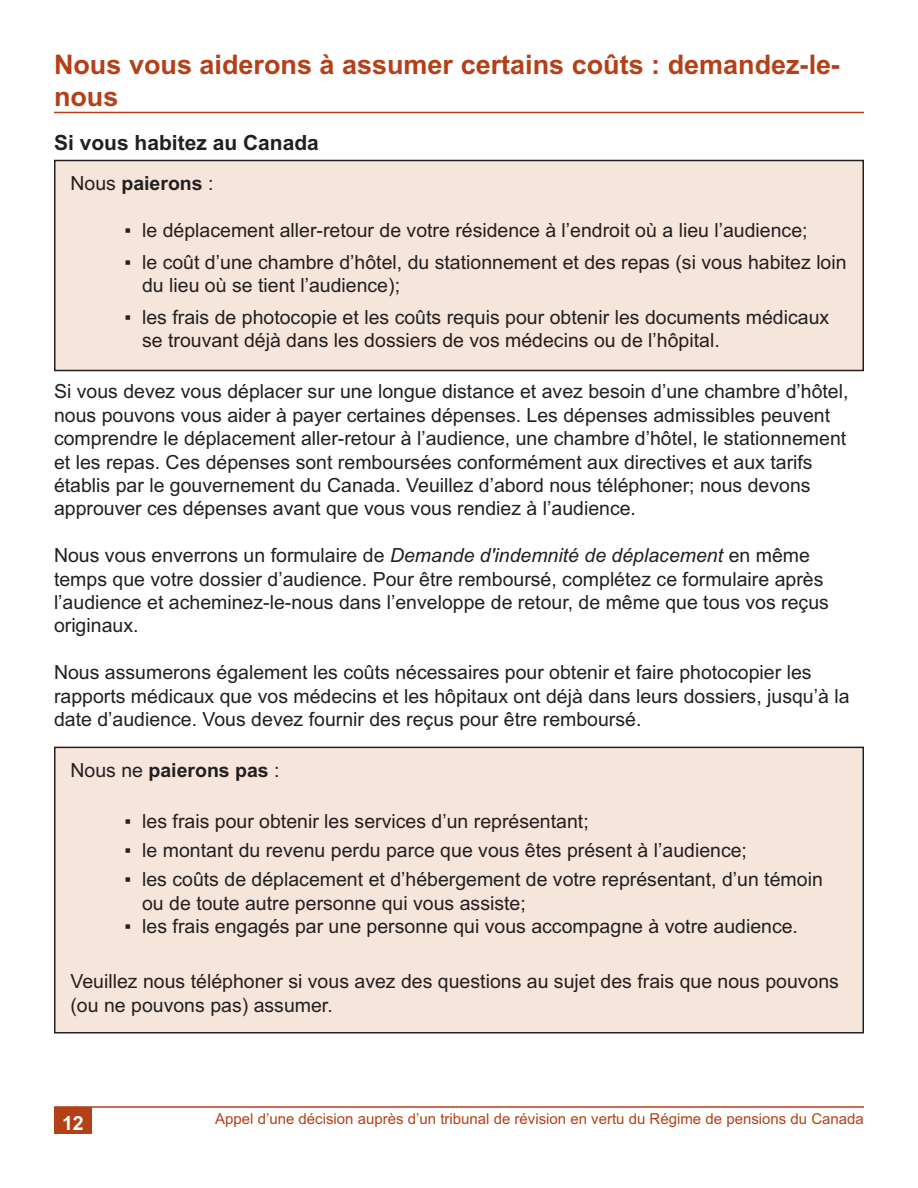
<style>
.page{position:relative;width:918px;height:1188px;background:#fff}
.page>*{position:absolute;margin:0;border:0;box-sizing:border-box;transform-origin:0 0}
.t1{font:700 27px/32.4px "Arial";color:#b44018}
.t2{font:700 21px "Arial";color:#231f20}
.t3{font:19.5px/23.4px "Arial";color:#231f20}
.t4{font:700 19.5px "Arial";color:#231f20}
.t5{font:700 19.5px "Arial";color:#fff}
.t6{font:15px "Arial";color:#b44018}
.s1{font-weight:400}
.s2{font-style:italic}
</style>
<div class="page">
<div style="left:54px;top:1107px;width:38px;height:27px;background:#b44018"></div>
<hr style="left:54px;top:1106px;width:810px;height:2px;background:#b44018">
<hr style="left:54px;top:112px;width:810px;height:1px;background:#b44018">
<div style="left:55px;top:161px;width:808px;height:210px;background:#f6e5da"></div>
<div style="left:54px;top:160px;width:810px;height:211px;border:2px solid #231f20"></div>
<div style="left:56px;top:748px;width:806px;height:284px;background:#f6e5da"></div>
<div style="left:54px;top:747px;width:810px;height:287px;border:2px solid #231f20"></div>
<h1 class="t1" style="left:54px;top:48px;width:788px">Nous vous aiderons à assumer certains coûts : demandez-le&shy;nous</h1>
<p class="t2" style="left:54px;top:131px;width:266px">Si vous habitez au Canada</p>
<p class="t4" style="left:70px;top:172px;width:145px"><span class="s1">Nous</span> paierons <span class="s1">:</span></p>
<p class="t3" style="left:124px;top:219px;width:685px">▪ le déplacement aller-retour de votre résidence à l’endroit où a lieu l’audience;</p>
<p class="t3" style="left:142px;top:250px;width:706px;text-indent:-18px">▪ le coût d’une chambre d’hôtel, du stationnement et des repas (si vous habitez loin du lieu où se tient l’audience);</p>
<p class="t3" style="left:142px;top:305px;width:689px;text-indent:-18px">▪ les frais de photocopie et les coûts requis pour obtenir les documents médicaux se trouvant déjà dans les dossiers de vos médecins ou de l’hôpital.</p>
<p class="t3" style="left:54px;top:380px;width:796px">Si vous devez vous déplacer sur une longue distance et avez besoin d’une chambre d’hôtel, nous pouvons vous aider à payer certaines dépenses. Les dépenses admissibles peuvent comprendre le déplacement aller-retour à l’audience, une chambre d’hôtel, le stationnement et les repas. Ces dépenses sont remboursées conformément aux directives et aux tarifs établis par le gouvernement du Canada. Veuillez d’abord nous téléphoner; nous devons approuver ces dépenses avant que vous vous rendiez à l’audience.</p>
<p class="t3" style="left:54px;top:544px;width:777px">Nous vous enverrons un formulaire de <span class="s2">Demande d'indemnité de déplacement</span> en même temps que votre dossier d’audience. Pour être remboursé, complétez ce formulaire après l’audience et acheminez-le-nous dans l’enveloppe de retour, de même que tous vos reçus originaux.</p>
<p class="t3" style="left:54px;top:661px;width:797px">Nous assumerons également les coûts nécessaires pour obtenir et faire photocopier les rapports médicaux que vos médecins et les hôpitaux ont déjà dans leurs dossiers, jusqu’à la date d’audience. Vous devez fournir des reçus pour être remboursé.</p>
<p class="t4" style="left:70px;top:759px;width:211px"><span class="s1">Nous ne</span> paierons pas <span class="s1">:</span></p>
<p class="t3" style="left:124px;top:810px;width:466px">▪ les frais pour obtenir les services d’un représentant;</p>
<p class="t3" style="left:124px;top:838px;width:624px">▪ le montant du revenu perdu parce que vous êtes présent à l’audience;</p>
<p class="t3" style="left:142px;top:867px;width:682px;line-height:24.3px;text-indent:-18px">▪ les coûts de déplacement et d’hébergement de votre représentant, d’un témoin ou de toute autre personne qui vous assiste;</p>
<p class="t3" style="left:124px;top:915px;width:675px">▪ les frais engagés par une personne qui vous accompagne à votre audience.</p>
<p class="t3" style="left:70px;top:970px;width:770px">Veuillez nous téléphoner si vous avez des questions au sujet des frais que nous pouvons (ou ne pouvons pas) assumer.</p>
<p class="t5" style="left:62px;top:1112px;width:23px">12</p>
<p class="t6" style="left:215px;top:1110px;width:650px">Appel d’une décision auprès d’un tribunal de révision en vertu du Régime de pensions du Canada</p>
</div>
